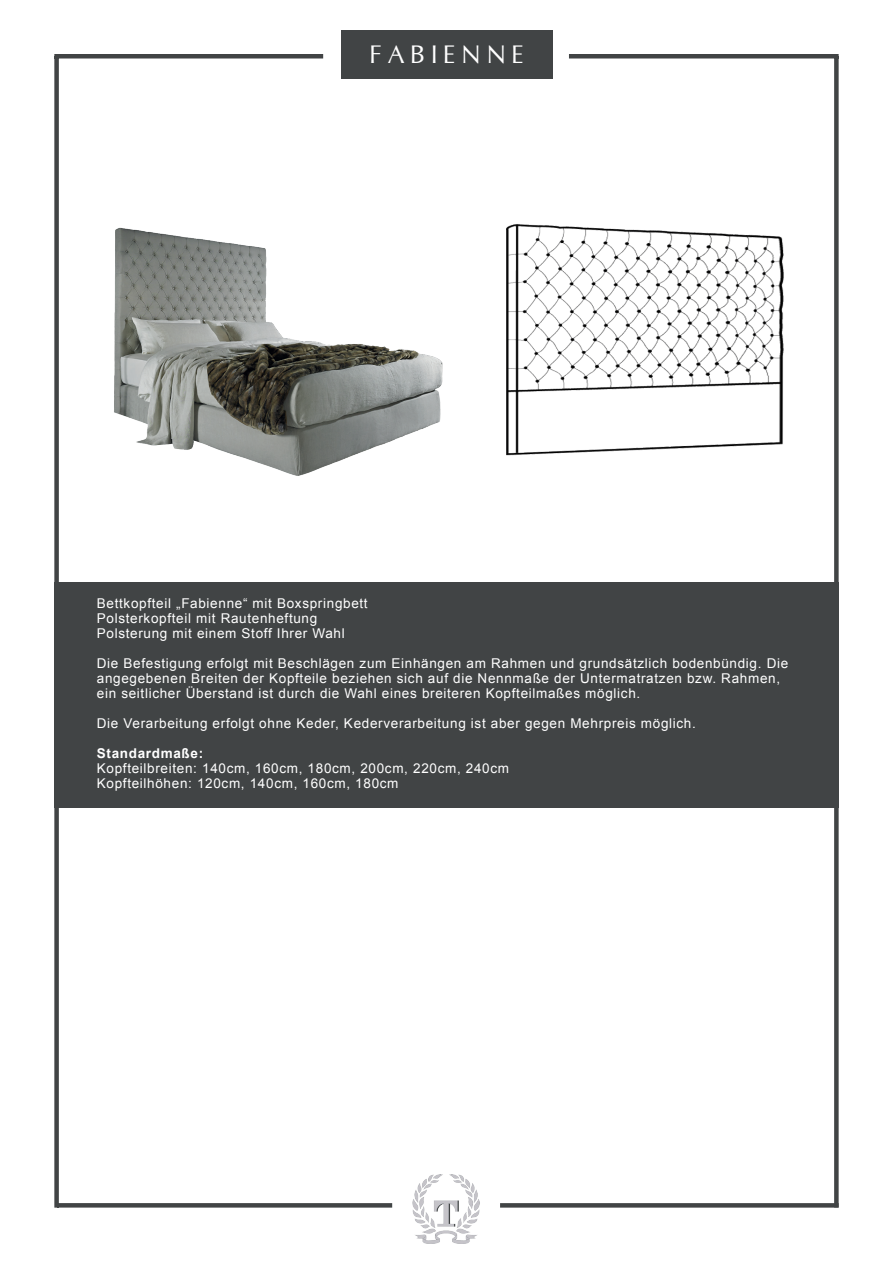
<style>
.page{position:relative;width:893px;height:1263px;background:#fff}
.page>*{position:absolute;margin:0;border:0;box-sizing:border-box;transform-origin:0 0}
.t1{font:25.5px "CG Omega";letter-spacing:.21em;color:#fff}
.t2{font:13.5px/15px "Arial";letter-spacing:.05em;color:#fff}
.t3{font:700 13.5px "Arial";letter-spacing:.05em;color:#fff}
</style>
<div class="page">
<div style="left:54px;top:583px;width:785px;height:225px;background:#414445"></div>
<div style="left:569px;top:54px;width:270px;height:5px;background:#414445"></div>
<div style="left:54px;top:54px;width:269px;height:5px;background:#414445"></div>
<div style="left:54px;top:56px;width:5px;height:1151px;background:#414445"></div>
<svg style="left:59px;top:1203px;width:333px;height:4px"></svg>
<div style="left:834px;top:56px;width:5px;height:1151px;background:#414445"></div>
<div style="left:341px;top:30px;width:212px;height:48px;background:#414445"></div>
<img style="left:114px;top:227px;width:329px;height:249px">
<img style="left:506px;top:224px;width:278px;height:232px">
<img style="left:412px;top:1174px;width:68px;height:69px">
<svg style="left:500px;top:1203px;width:339px;height:4px"></svg>
<h1 class="t1" style="left:370px;top:40px;width:156px">FABIENNE</h1>
<p class="t2" style="left:97px;top:596px;width:272px">Bettkopfteil „Fabienne“ mit Boxspringbett<br>Polsterkopfteil mit Rautenheftung<br>Polsterung mit einem Stoff Ihrer Wahl</p>
<p class="t2" style="left:97px;top:656px;width:693px">Die Befestigung erfolgt mit Beschlägen zum Einhängen am Rahmen und grundsätzlich bodenbündig. Die angegebenen Breiten der Kopfteile beziehen sich auf die Nennmaße der Untermatratzen bzw. Rahmen, ein seitlicher Überstand ist durch die Wahl eines breiteren Kopfteilmaßes möglich.</p>
<p class="t2" style="left:97px;top:716px;width:600px">Die Verarbeitung erfolgt ohne Keder, Kederverarbeitung ist aber gegen Mehrpreis möglich.</p>
<p class="t3" style="left:97px;top:744px;width:108px">Standardmaße:</p>
<p class="t2" style="left:97px;top:761px;width:414px">Kopfteilbreiten: 140cm, 160cm, 180cm, 200cm, 220cm, 240cm<br>Kopfteilhöhen: 120cm, 140cm, 160cm, 180cm</p>
</div>
